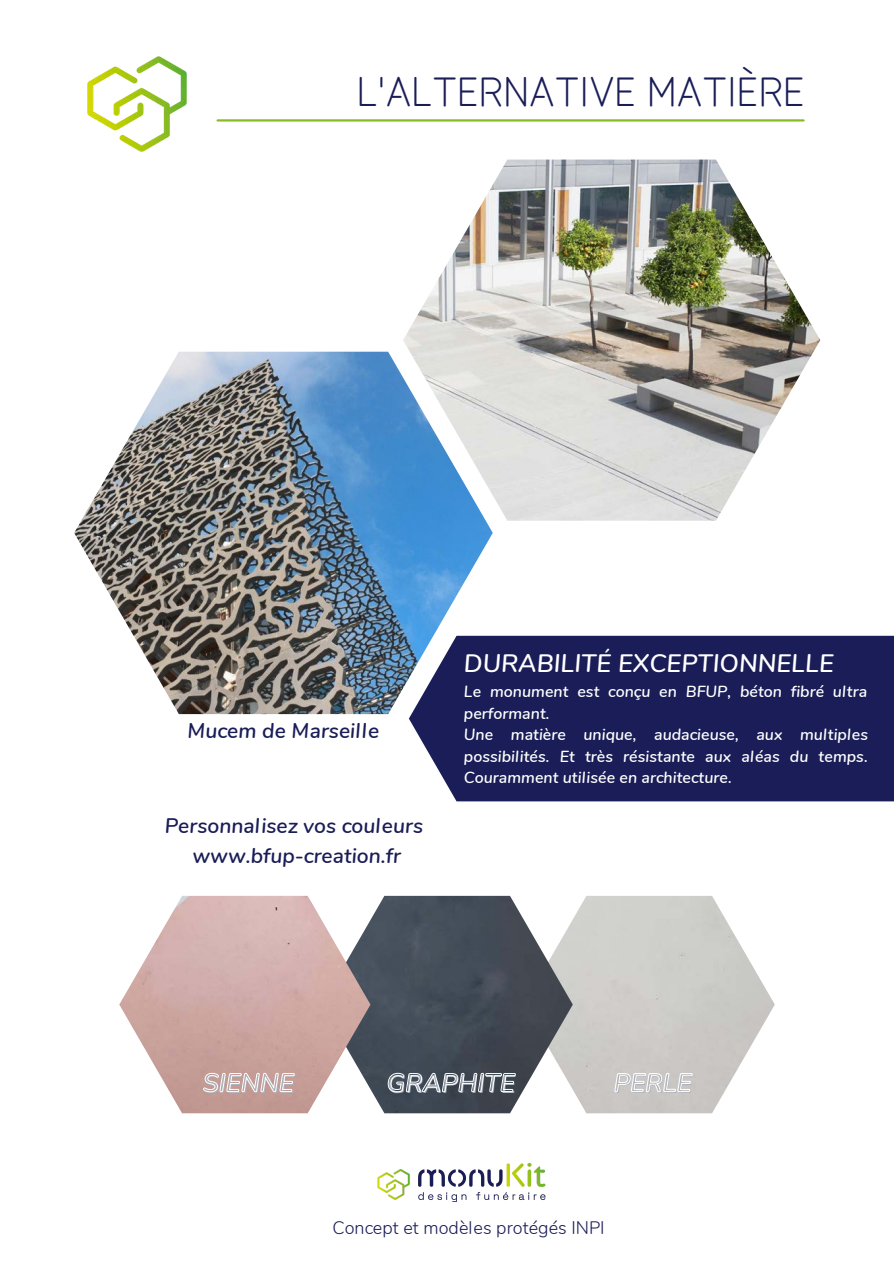
<style>
.page{position:relative;width:894px;height:1264px;background:#fff}
.page>*{position:absolute;margin:0;border:0;box-sizing:border-box;transform-origin:0 0}
.t1{font:40.65px "Zen Kurenaido";color:#1a1d57}
.t2{font:italic 600 25.5px "Nunito";color:#acb4bf}
.t3{font:italic 600 25.2px "Nunito";letter-spacing:.005em;color:#fff}
.t4{font:italic 600 21px "Nunito";color:#1a1d57}
.t5{font:300 18px "Nunito";color:#1a1d57}
.t6{font:italic 600 16.05px/21.6px "Nunito";color:#fff}
</style>
<div class="page">
<img style="left:74px;top:352px;width:418px;height:362px">
<img style="left:87px;top:56px;width:100px;height:96px">
<div style="left:409px;top:635px;width:484px;height:166px;background:#1a1d57"></div>
<hr style="left:217px;top:119px;width:586px;height:2px;background:#87bd23">
<img style="left:572px;top:896px;width:202px;height:217px">
<img style="left:370px;top:895px;width:202px;height:218px">
<img style="left:119px;top:895px;width:251px;height:218px">
<img style="left:377px;top:1162px;width:169px;height:40px">
<img style="left:403px;top:159px;width:416px;height:361px">
<svg style="left:202px;top:1072px;width:93px;height:20px"></svg>
<svg style="left:387px;top:1068px;width:129px;height:24px"></svg>
<svg style="left:613px;top:1072px;width:80px;height:20px"></svg>
<p class="t1" style="left:356px;top:59px;width:449px">L'ALTERNATIVE MATIÈRE</p>
<p class="t4" style="left:187px;top:714px;width:193px">Mucem de Marseille</p>
<p class="t4" style="left:165px;top:810px;width:260px">Personnalisez vos couleurs</p>
<p class="t4" style="left:192px;top:839px;width:210px">www.bfup-creation.fr</p>
<p class="t3" style="left:464px;top:644px;width:371px">DURABILITÉ EXCEPTIONNELLE</p>
<p class="t6" style="left:464px;top:679px;width:405px">Le monument est conçu en BFUP, béton fibré ultra performant.</p>
<p class="t6" style="left:464px;top:722px;width:406px;text-align:justify">Une matière unique, audacieuse, aux multiples possibilités. Et très résistante aux aléas du temps.<br>Couramment utilisée en architecture.</p>
<p class="t2" style="left:204px;top:1064px;width:92px">SIENNE</p>
<p class="t2" style="left:387px;top:1064px;width:130px">GRAPHITE</p>
<p class="t2" style="left:614px;top:1064px;width:79px">PERLE</p>
<p class="t5" style="left:332px;top:1214px;width:273px">Concept et modèles protégés INPI</p>
</div>
